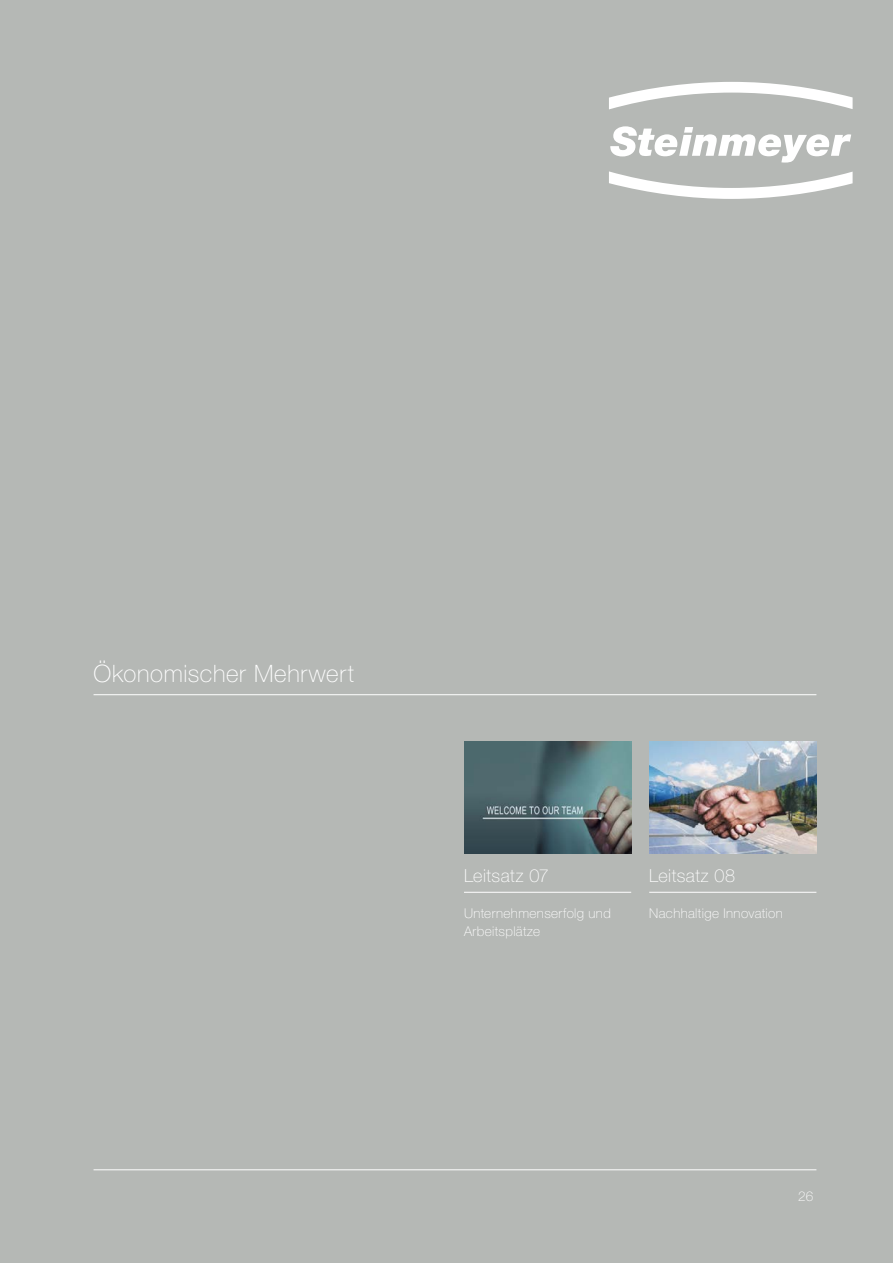
<style>
.page{position:relative;width:893px;height:1263px;background:#b5b8b5}
.page>*{position:absolute;margin:0;border:0;box-sizing:border-box;transform-origin:0 0}
.Headline_L{font:100 24px "Helvetica Neue LT Pro";letter-spacing:.03em;color:#fff}
.Headline_M{font:100 18px "Helvetica Neue LT Pro";letter-spacing:.025em;color:#fff}
.Lesetext{font:100 13.5px "Helvetica Neue LT Pro";letter-spacing:.03em;color:#fff}
</style>
<div class="page">
<hr style="left:94px;top:1169px;width:722px;height:1px;background:#fff">
<hr style="left:94px;top:694px;width:722px;height:1px;background:#fff">
<hr style="left:464px;top:892px;width:167px;height:1px;background:#fff">
<hr style="left:649px;top:892px;width:167px;height:1px;background:#fff">
<img style="left:649px;top:742px;width:167px;height:112px">
<svg style="left:610px;top:126px;width:241px;height:37px"></svg>
<svg style="left:609px;top:82px;width:244px;height:27px"></svg>
<svg style="left:609px;top:171px;width:244px;height:28px"></svg>
<img style="left:464px;top:741px;width:167px;height:113px">
<p class="Headline_L" style="left:94px;top:659px;width:262px">Ökonomischer Mehrwert</p>
<p class="Headline_M" style="left:464px;top:865px;width:86px">Leitsatz 07</p>
<p class="Lesetext" style="left:464px;top:905px;width:148px">Unternehmenserfolg und</p>
<p class="Lesetext" style="left:464px;top:923px;width:78px">Arbeitsplätze</p>
<p class="Headline_M" style="left:649px;top:865px;width:87px">Leitsatz 08</p>
<p class="Lesetext" style="left:649px;top:905px;width:135px">Nachhaltige Innovation</p>
<p class="Lesetext" style="left:798px;top:1188px;width:17px">26</p>
</div>
